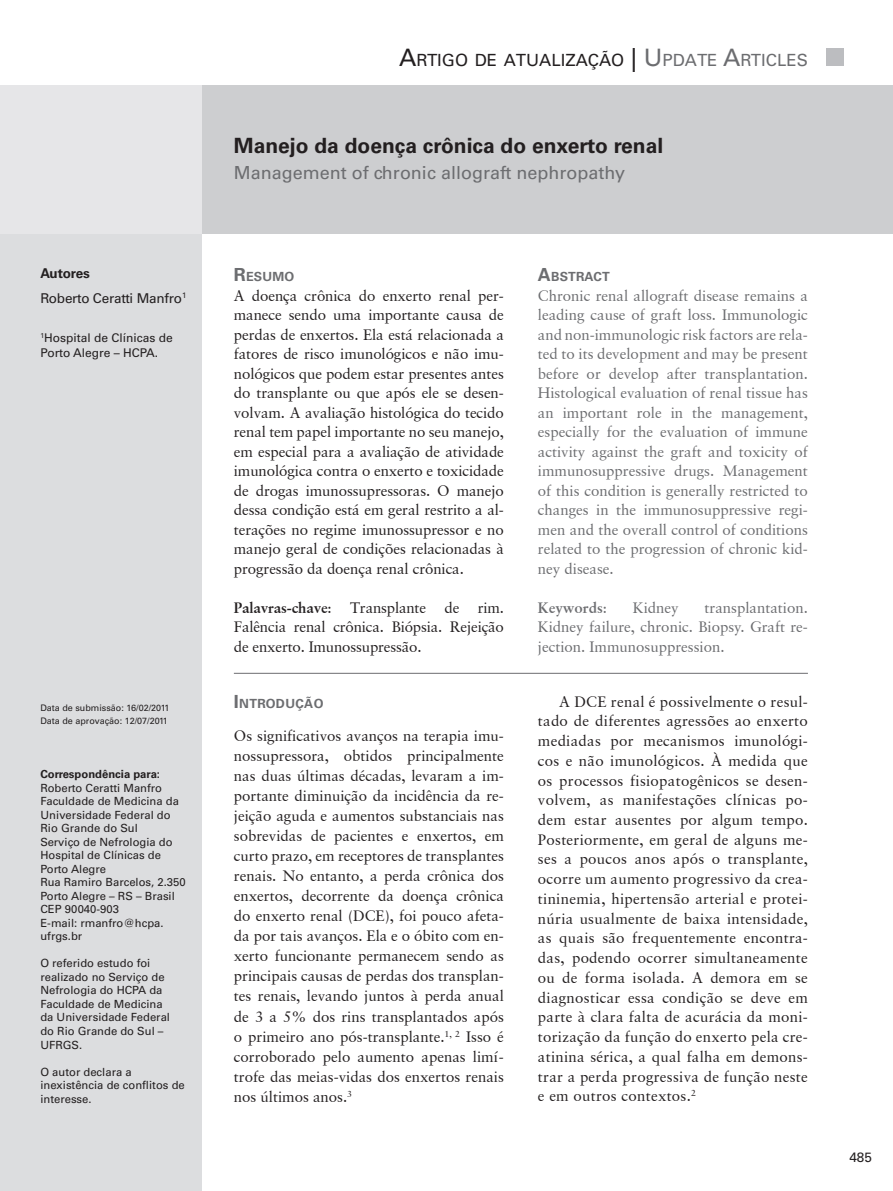
<style>
.page{position:relative;width:893px;height:1191px;background:#fff}
.page>*{position:absolute;margin:0;border:0;box-sizing:border-box;transform-origin:0 0}
._01a_Título_1{font:700 21px "Univers LT Std";color:#231f20}
._01b_Titulo_2{font:18px "Univers LT Std";color:#6c6d70}
._09a_Seção{font:16.8px "Univers LT Std";color:#231f20}
._03b_Texto{font:15px/19.8px "Garamond Retrospective S Si";letter-spacing:.02em;color:#231f20;text-align:justify}
._03a_Texto_primeira{font:15px/20.1px "Garamond Retrospective S Si";color:#231f20;text-align:justify}
._02b_Resumo{font:15px/19.5px "Garamond Retrospective S Si";letter-spacing:-.005em;color:#231f20;text-align:justify}
._02c_Abstract{font:15px/19.5px "Garamond Retrospective S Si";color:#6c6d70;text-align:justify}
._02d_Palavras-chave{font:15px/19.5px "Garamond Retrospective S Si";letter-spacing:-.01em;color:#231f20;text-align:justify}
._02e_Keywords{font:15px/19.5px "Garamond Retrospective S Si";color:#6c6d70;text-align:justify}
._02e_Keywords-2{font:700 15px "Garamond Retrospective S Si";color:#6c6d70}
._08b_Autores_Nomes{font:13.5px "Univers LT Std";letter-spacing:-.015em;color:#231f20}
._08a_Autores_sub{font:700 13.5px "Univers LT Std";letter-spacing:-.01em;color:#231f20}
._04a_Sub1{font:700 12.6px "Univers LT Std";letter-spacing:.03em;color:#6c6d70}
._03a_Texto_primeira-2{font:700 12.6px "Univers LT Std";letter-spacing:.015em;color:#6c6d70}
._02a_Resumo_abstract{font:700 12.6px "Univers LT Std";letter-spacing:.015em;color:#6c6d70}
._08c_Autores_titulaç{font:12px/15px "Univers LT Std";color:#231f20}
._08e_Correspondecia{font:11.25px/13.5px "Univers LT Std";color:#231f20}
._08d_Datas{font:9px/13.5px "Univers LT Std";color:#231f20}
.s1{font-weight:700}
.s2{font-size:24px}
.s3{font-size:24px;color:#6c6d70}
.s4{color:#6c6d70}
.s5{font-size:18px}
.s6{font-weight:400}
</style>
<div class="page">
<div style="left:0;top:85px;width:202px;height:1106px;background:#dcdddf"></div>
<div style="left:0;top:85px;width:893px;height:149px;background:linear-gradient(to right,#e0e0e2,#c6c7c9)"></div>
<div style="left:826px;top:49px;width:17px;height:17px;background:#bcbdc0"></div>
<hr style="left:234px;top:673px;width:574px;height:1px;background:#6c6d70">
<p class="_08a_Autores_sub" style="left:40px;top:265px;width:51px">Autores</p>
<p class="_08b_Autores_Nomes" style="left:40px;top:290px;width:147px">Roberto Ceratti Manfro<sup>1</sup></p>
<p class="_08c_Autores_titulaç" style="left:40px;top:330px;width:134px"><sup>1</sup>Hospital de Clínicas de<br>Porto Alegre – HCPA.</p>
<p class="_08d_Datas" style="left:40px;top:701px;width:131px">Data de submissão: 16/02/2011<br>Data de aprovação: 12/07/2011</p>
<p class="_08e_Correspondecia" style="left:40px;top:767px;width:147px"><span class="s1">Correspondência para:<br></span>Roberto Ceratti Manfro<br>Faculdade de Medicina da<br>Universidade Federal do<br>Rio Grande do Sul<br>Serviço de Nefrologia do<br>Hospital de Clínicas de<br>Porto Alegre<br>Rua Ramiro Barcelos, 2.350<br>Porto Alegre – RS – Brasil<br>CEP 90040-903<br>E-mail: rmanfro@hcpa. ufrgs.br</p>
<p class="_08e_Correspondecia" style="left:40px;top:956px;width:131px">O referido estudo foi realizado no Serviço de<br>Nefrologia do HCPA da<br>Faculdade de Medicina da Universidade Federal do Rio Grande do Sul –<br>UFRGS.</p>
<p class="_08e_Correspondecia" style="left:40px;top:1064px;width:146px">O autor declara a inexistência de conflitos de interesse.</p>
<p class="_09a_Seção" style="left:399px;top:50px;width:410px"><span class="s2">A</span>RTIGO DE ATUALIZAÇÃO <span class="s2">|</span> <span class="s3">U</span> <span class="s4">PDATE</span> <span class="s3">A</span><span class="s4">RTICLES</span></p>
<p class="_01a_Título_1" style="left:234px;top:133px;width:431px">Manejo da doença crônica do enxerto renal</p>
<p class="_01b_Titulo_2" style="left:234px;top:162px;width:393px">Management of chronic allograft nephropathy</p>
<p class="_02a_Resumo_abstract" style="left:234px;top:269px;width:62px"><span class="s5">R</span>ESUMO</p>
<p class="_02b_Resumo" style="left:234px;top:285px;width:272px">A doença crônica do enxerto renal per&shy;manece sendo uma importante causa de perdas de enxertos. Ela está relacionada a fatores de risco imunológicos e não imu&shy;nológicos que podem estar presentes antes do transplante ou que após ele se desen&shy;volvam. A avaliação histológica do tecido renal tem papel importante no seu manejo, em especial para a avaliação de atividade imunológica contra o enxerto e toxicidade de drogas imunossupressoras. O manejo dessa condição está em geral restrito a al&shy;terações no regime imunossupressor e no manejo geral de condições relacionadas à progressão da doença renal crônica.</p>
<p class="_02d_Palavras-chave" style="left:234px;top:597px;width:272px"><span class="s1">Palavras-chave</span>: Transplante de rim.<br>Falência renal crônica. Biópsia. Rejeição de enxerto. Imunossupressão.</p>
<p class="_04a_Sub1" style="left:234px;top:696px;width:91px"><span class="s5">I</span>NTRODUÇÃO</p>
<p class="_03a_Texto_primeira" style="left:234px;top:725px;width:272px">Os significativos avanços na terapia imu&shy;nossupressora, obtidos principalmente nas duas últimas décadas, levaram a im&shy;portante diminuição da incidência da re&shy;jeição aguda e aumentos substanciais nas sobrevidas de pacientes e enxertos, em curto prazo, em receptores de transplantes renais. No entanto, a perda crônica dos enxertos, decorrente da doença crônica do enxerto renal (DCE), foi pouco afeta&shy;da por tais avanços. Ela e o óbito com en&shy;xerto funcionante permanecem sendo as principais causas de perdas dos transplan&shy;tes renais, levando juntos à perda anual de 3 a 5% dos rins transplantados após o primeiro ano pós-transplante.<sup>1,</sup> <sup>2</sup> Isso é corroborado pelo aumento apenas limí&shy;trofe das meias-vidas dos enxertos renais nos últimos anos.<sup>3</sup></p>
<p class="_03a_Texto_primeira-2" style="left:538px;top:269px;width:74px"><span class="s5">A</span>BSTRACT</p>
<p class="_02c_Abstract" style="left:538px;top:285px;width:271px">Chronic renal allograft disease remains a leading cause of graft loss. Immunologic and non-immunologic risk factors are rela&shy;ted to its development and may be present before or develop after transplantation.<br>Histological evaluation of renal tissue has an important role in the management, especially for the evaluation of immune activity against the graft and toxicity of immunosuppressive drugs. Management of this condition is generally restricted to changes in the immunosuppressive regi&shy;men and the overall control of conditions related to the progression of chronic kid&shy;ney disease.</p>
<p class="_02e_Keywords-2" style="left:538px;top:598px;width:71px">Keywords<span class="s6">:</span></p>
<p class="_02e_Keywords" style="left:633px;top:597px;width:47px">Kidney</p>
<p class="_02e_Keywords" style="left:538px;top:597px;width:271px;text-indent:167px">transplantation.<br>Kidney failure, chronic. Biopsy. Graft re&shy;jection. Immunosuppression.</p>
<p class="_03b_Texto" style="left:538px;top:691px;width:272px;text-indent:21px">A DCE renal é possivelmente o resul&shy;tado de diferentes agressões ao enxerto mediadas por mecanismos imunológi&shy;cos e não imunológicos. À medida que os processos fisiopatogênicos se desen&shy;volvem, as manifestações clínicas po&shy;dem estar ausentes por algum tempo.<br>Posteriormente, em geral de alguns me&shy;ses a poucos anos após o transplante, ocorre um aumento progressivo da crea&shy;tininemia, hipertensão arterial e protei&shy;núria usualmente de baixa intensidade, as quais são frequentemente encontra&shy;das, podendo ocorrer simultaneamente ou de forma isolada. A demora em se diagnosticar essa condição se deve em parte à clara falta de acurácia da moni&shy;torização da função do enxerto pela cre&shy;atinina sérica, a qual falha em demons&shy;trar a perda progressiva de função neste e em outros contextos.<sup>2</sup></p>
<p class="_08b_Autores_Nomes" style="left:849px;top:1148px;width:24px">485</p>
</div>
